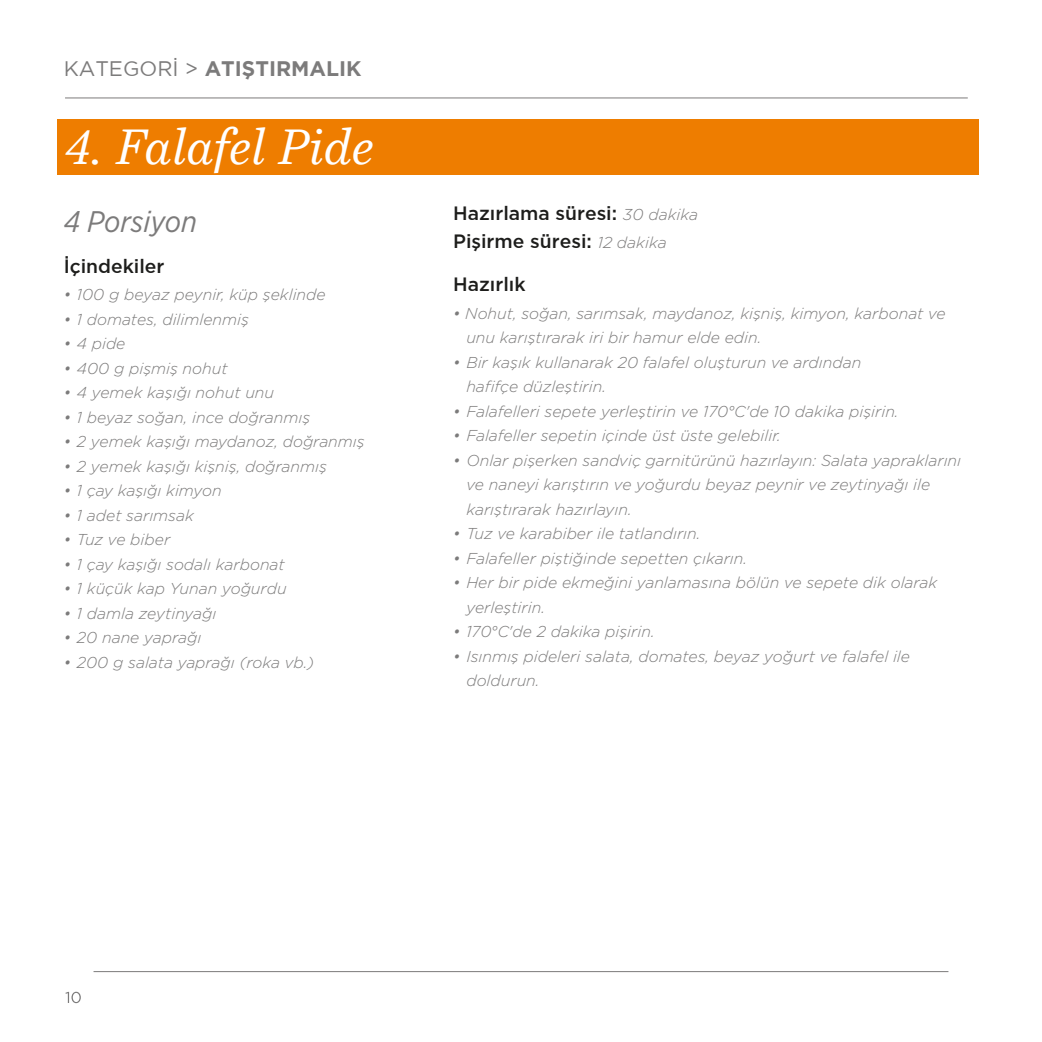
<style>
.page{position:relative;width:1042px;height:1042px;background:#fff}
.page>*{position:absolute;margin:0;border:0;box-sizing:border-box;transform-origin:0 0}
.t1{font:italic 49px "Bressay";color:#fff}
.t2{font:italic 29.75px "Gotham Narrow";color:#7c7b7b}
.t3{font:700 21px "Gotham TRUN";color:#7c7b7b}
.t4{font:500 19.25px/28px "Gotham TRUN";color:#1d1d1b}
.t5{font:15.75px/24.5px "Gotham Light Italic TR";color:#7c7b7b}
.s1{font-weight:400}
.s2{font-family:"Gotham Light Italic TR";font-weight:400;font-size:15.75px;color:#7c7b7b}
</style>
<div class="page">
<svg style="left:65px;top:992px;width:16px;height:11px"></svg>
<hr style="left:94px;top:971px;width:854px;height:1px;background:#7c7b7b">
<div style="left:58px;top:119px;width:921px;height:56px;background:#ee7d00"></div>
<hr style="left:65px;top:97px;width:903px;height:1px;background:#7c7b7b">
<h3 class="t3" style="left:64px;top:56px;width:299px"><span class="s1">KATEGORİ &gt;</span> ATIŞTIRMALIK</h3>
<h1 class="t1" style="left:64px;top:116px;width:311px">4. Falafel Pide</h1>
<h2 class="t2" style="left:64px;top:203px;width:135px">4 Porsiyon</h2>
<p class="t4" style="left:64px;top:251px;width:102px">İçindekiler</p>
<p class="t5" style="left:64px;top:282px;width:263px">• 100 g beyaz peynir, küp şeklinde</p>
<p class="t5" style="left:64px;top:307px;width:187px">• 1 domates, dilimlenmiş</p>
<p class="t5" style="left:64px;top:331px;width:63px">• 4 pide</p>
<p class="t5" style="left:64px;top:356px;width:165px">• 400 g pişmiş nohut</p>
<p class="t5" style="left:64px;top:380px;width:212px">• 4 yemek kaşığı nohut unu</p>
<p class="t5" style="left:64px;top:405px;width:248px">• 1 beyaz soğan, ince doğranmış</p>
<p class="t5" style="left:64px;top:429px;width:302px">• 2 yemek kaşığı maydanoz, doğranmış</p>
<p class="t5" style="left:64px;top:454px;width:265px">• 2 yemek kaşığı kişniş, doğranmış</p>
<p class="t5" style="left:64px;top:478px;width:159px">• 1 çay kaşığı kimyon</p>
<p class="t5" style="left:64px;top:503px;width:132px">• 1 adet sarımsak</p>
<p class="t5" style="left:64px;top:527px;width:108px">• Tuz ve biber</p>
<p class="t5" style="left:64px;top:552px;width:223px">• 1 çay kaşığı sodalı karbonat</p>
<p class="t5" style="left:64px;top:576px;width:224px">• 1 küçük kap Yunan yoğurdu</p>
<p class="t5" style="left:64px;top:601px;width:154px">• 1 damla zeytinyağı</p>
<p class="t5" style="left:64px;top:625px;width:139px">• 20 nane yaprağı</p>
<p class="t5" style="left:64px;top:650px;width:252px">• 200 g salata yaprağı (roka vb.)</p>
<p class="t4" style="left:453px;top:198px;width:246px">Hazırlama süresi: <span class="s2">30 dakika<br></span>Pişirme süresi: <span class="s2">12 dakika</span></p>
<p class="t4" style="left:453px;top:270px;width:74px">Hazırlık</p>
<p class="t5" style="left:466px;top:301px;width:481px;text-indent:-13px">• Nohut, soğan, sarımsak, maydanoz, kişniş, kimyon, karbonat ve unu karıştırarak iri bir hamur elde edin.</p>
<p class="t5" style="left:466px;top:350px;width:396px;text-indent:-13px">• Bir kaşık kullanarak 20 falafel oluşturun ve ardından hafifçe düzleştirin.</p>
<p class="t5" style="left:453px;top:399px;width:447px">• Falafelleri sepete yerleştirin ve 170°C'de 10 dakika pişirin.</p>
<p class="t5" style="left:453px;top:423px;width:329px">• Falafeller sepetin içinde üst üste gelebilir.</p>
<p class="t5" style="left:466px;top:448px;width:496px;text-indent:-13px">• Onlar pişerken sandviç garnitürünü hazırlayın: Salata yapraklarını ve naneyi karıştırın ve yoğurdu beyaz peynir ve zeytinyağı ile karıştırarak hazırlayın.</p>
<p class="t5" style="left:453px;top:521px;width:249px">• Tuz ve karabiber ile tatlandırın.</p>
<p class="t5" style="left:453px;top:546px;width:295px">• Falafeller piştiğinde sepetten çıkarın.</p>
<p class="t5" style="left:466px;top:570px;width:472px;text-indent:-13px">• Her bir pide ekmeğini yanlamasına bölün ve sepete dik olarak yerleştirin.</p>
<p class="t5" style="left:453px;top:619px;width:203px">• 170°C'de 2 dakika pişirin.</p>
<p class="t5" style="left:466px;top:644px;width:445px;text-indent:-13px">• Isınmış pideleri salata, domates, beyaz yoğurt ve falafel ile doldurun.</p>
</div>
